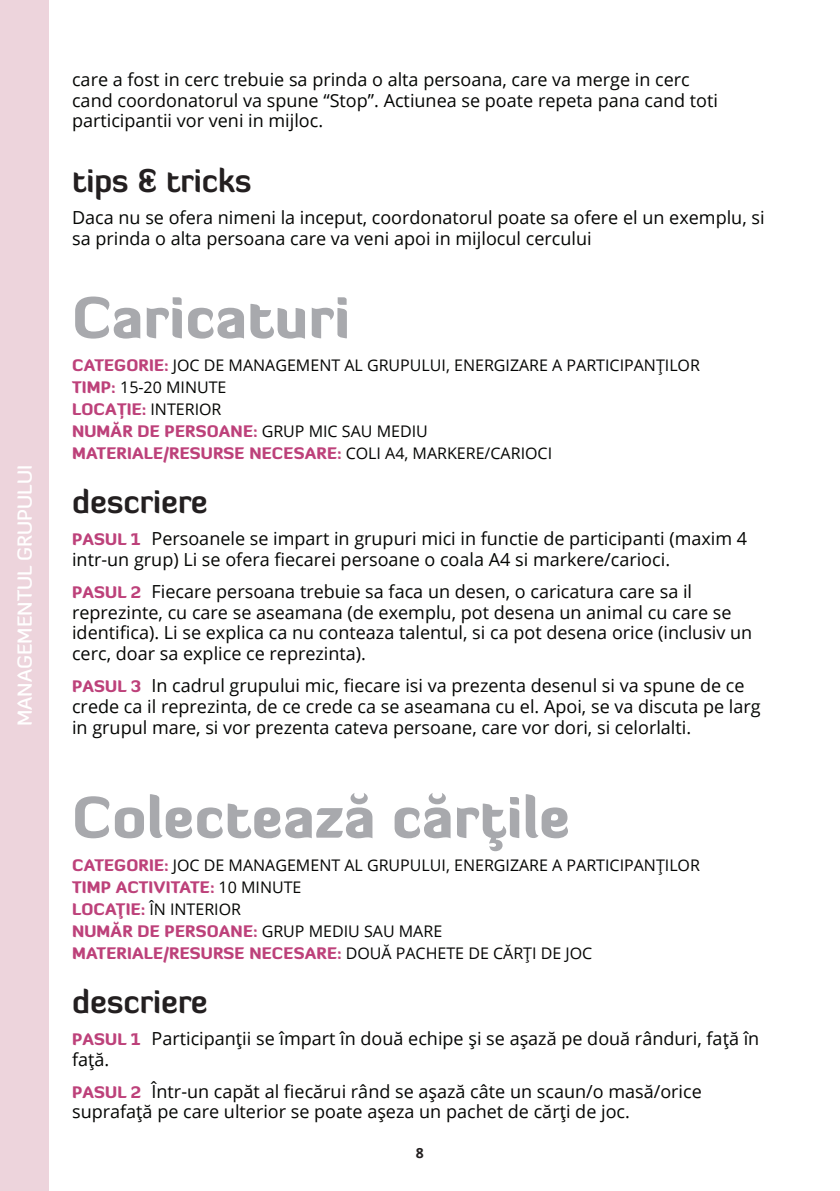
<style>
.page{position:relative;width:840px;height:1191px;background:#fff}
.page>*{position:absolute;margin:0;border:0;box-sizing:border-box;transform-origin:0 0}
.t1{font:900 56px "Diavlo";letter-spacing:.01em;color:#a8a9ad}
.t2{font:700 32px "Diavlo";color:#231f20}
.t3{font:500 20px "Diavlo";color:#fff}
.t4{font:18px/20.6px "Open Sans";color:#040503}
.t5{font:16px/22px "Open Sans";color:#040503}
.t6{font:700 14px "Open Sans";color:#231f20}
.s1{font-family:"Diavlo";font-weight:900;color:#bd417a}
.s2{font-family:"Diavlo";font-weight:900;font-size:16px;color:#bd417a}
</style>
<div class="page">
<div style="left:0;top:0;width:49px;height:1191px;background:#edd4dc"></div>
<p class="t3" style="left:12px;top:728px;width:267px;rotate:-90deg">activităţi managementul</p>
<p class="t3" style="left:12px;top:726px;width:263px;rotate:-90deg">Managementul grupului</p>
<p class="t4" style="left:72px;top:68px;width:647px">care a fost in cerc trebuie sa prinda o alta persoana, care va merge in cerc cand coordonatorul va spune “Stop”. Actiunea se poate repeta pana cand toti participantii vor veni in mijloc.</p>
<p class="t2" style="left:72px;top:160px;width:181px">tips &amp; tricks</p>
<p class="t4" style="left:72px;top:207px;width:693px">Daca nu se ofera nimeni la inceput, coordonatorul poate sa ofere el un exemplu, si sa prinda o alta persoana care va veni apoi in mijlocul cercului</p>
<p class="t1" style="left:72px;top:281px;width:279px">CARICATURI</p>
<p class="t5" style="left:72px;top:354px;width:629px"><span class="s1">CATEGORIE:</span> joc de management al grupului, energizare a participanţilor <span class="s1">TIMP:</span> 15-20 minute<br><span class="s1">LOCAȚIE:</span> I nterior<br><span class="s1">NUMĂR DE PERSOANE:</span> Grup mic sau mediu<br><span class="s1">MATERIALE/RESURSE N ECESARE:</span> coli A4, markere/carioci</p>
<p class="t2" style="left:72px;top:481px;width:137px">descriere</p>
<p class="t4" style="left:72px;top:528px;width:676px"><span class="s2">PASUL 1</span> Persoanele se impart in grupuri mici in functie de participanti (maxim 4 intr-un grup) Li se ofera fiecarei persoane o coala A4 si markere/carioci.</p>
<p class="t4" style="left:72px;top:580px;width:681px"><span class="s2">PASUL 2</span> Fiecare persoana trebuie sa faca un desen, o caricatura care sa il reprezinte, cu care se aseamana (de exemplu, pot desena un animal cu care se identifica). Li se explica ca nu conteaza talentul, si ca pot desena orice (inclusiv un cerc, doar sa explice ce reprezinta).</p>
<p class="t4" style="left:72px;top:675px;width:689px"><span class="s2">PASUL 3</span> I n cadrul grupului mic, fiecare isi va prezenta desenul si va spune de ce crede ca il reprezinta, de ce crede ca se aseamana cu el. Apoi, se va discuta pe larg in grupul mare, si vor prezenta cateva persoane, care vor dori, si celorlalti.</p>
<p class="t1" style="left:72px;top:781px;width:499px">COLECTEAZĂ CĂRŢILE</p>
<p class="t5" style="left:72px;top:853px;width:629px"><span class="s1">CATEGORIE:</span> joc de management al grupului, energizare a participanţilor <span class="s1">TIMP ACTIVITATE:</span> 10 minute<br><span class="s1">LOCAŢIE:</span> în interior<br><span class="s1">NUMĂR DE PERSOAN E:</span> grup mediu sau mare<br><span class="s1">MATERIALE/RESURSE N ECESARE:</span> două pachete de cărţi de joc</p>
<p class="t2" style="left:72px;top:981px;width:137px">descriere</p>
<p class="t4" style="left:72px;top:1027px;width:688px"><span class="s2">PASUL 1</span> Participanţii se împart în două echipe şi se aşază pe două rânduri, faţă în faţă.</p>
<p class="t4" style="left:72px;top:1080px;width:631px"><span class="s2">PASUL 2</span> Într-un capăt al fiecărui rând se aşază câte un scaun/o masă/orice suprafaţă pe care ulterior se poate aşeza un pachet de cărţi de joc.</p>
<p class="t6" style="left:416px;top:1143px;width:9px">8</p>
</div>
